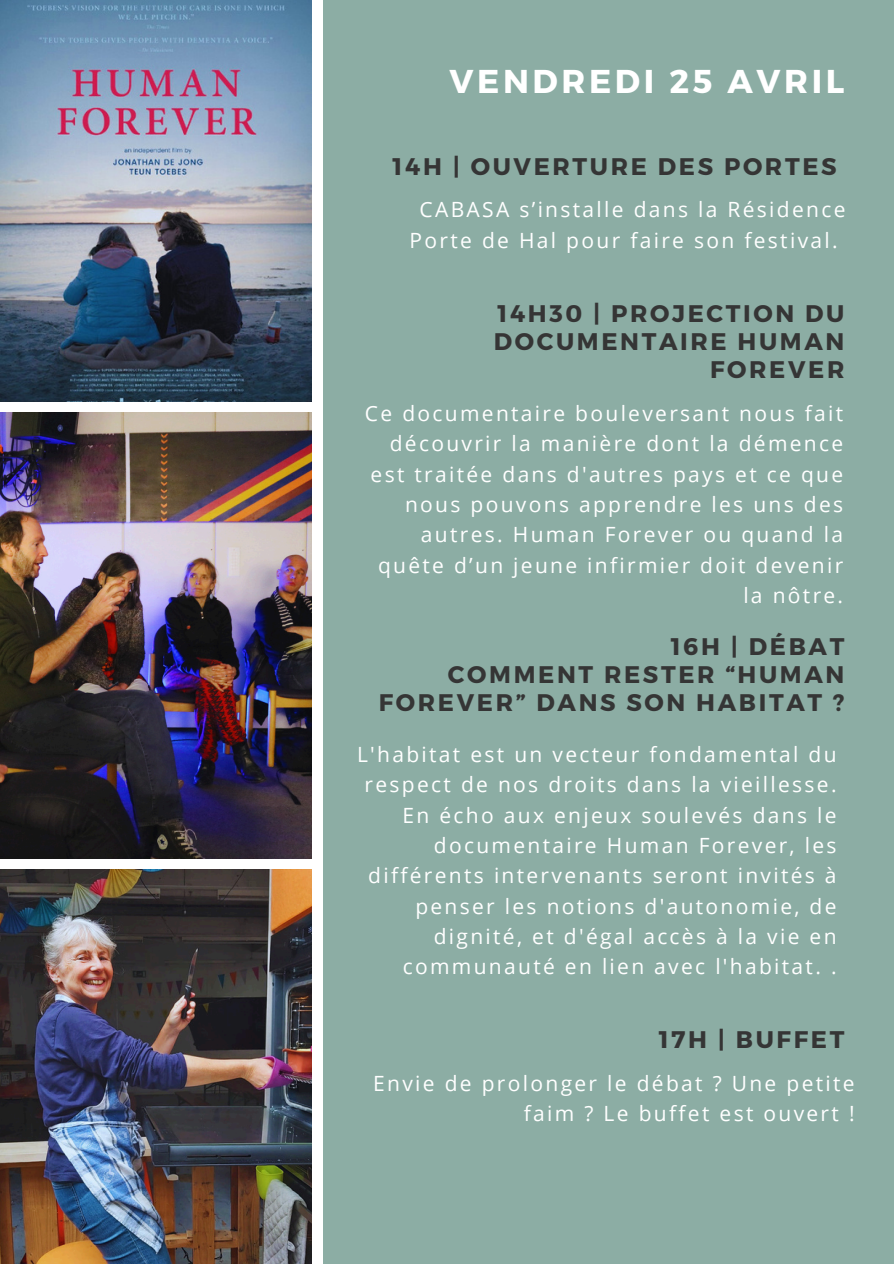
<style>
.page{position:relative;width:894px;height:1264px;background:#fff}
.page>*{position:absolute;margin:0;border:0;box-sizing:border-box;transform-origin:0 0}
.t1{font:700 33px "Montserrat";letter-spacing:.11em;color:#fff}
.t2{font:700 24px/28.2px "Montserrat";letter-spacing:.11em;color:#353535;text-align:right}
.t3{font:21px/30.3px "Open Sans";letter-spacing:.11em;color:#fff;text-align:right}
</style>
<div class="page">
<img style="left:0;top:0;width:312px;height:401px">
<img style="left:0;top:413px;width:312px;height:445px">
<img style="left:0;top:869px;width:312px;height:394px">
<div style="left:323px;top:0;width:570px;height:1263px;background:#8cada4"></div>
<p class="t1" style="left:449px;top:60px;width:396px">VENDREDI 25 AVRIL</p>
<h2 class="t2" style="left:392px;top:151px;width:445px">14H | OUVERTURE DES PORTES</h2>
<p class="t3" style="left:409px;top:194px;width:437px;text-align:center">CABASA s’installe dans la Résidence<br>Porte de Hal pour faire son festival.</p>
<h1 class="t2" style="left:493px;top:298px;width:352px">14H30 | PROJECTION DU<br>DOCUMENTAIRE HUMAN<br>FOREVER</h1>
<h2 class="t3" style="left:365px;top:397px;width:479px">Ce documentaire bouleversant nous fait découvrir la manière dont la démence est traitée dans d'autres pays et ce que nous pouvons apprendre les uns des autres. Human Forever ou quand la quête d’un jeune infirmier doit devenir la nôtre.</h2>
<p class="t2" style="left:378px;top:630px;width:467px">16H | DÉBAT<br>COMMENT RESTER “HUMAN<br>FOREVER” DANS SON HABITAT ?</p>
<h2 class="t3" style="left:357px;top:738px;width:481px">L'habitat est un vecteur fondamental du respect de nos droits dans la vieillesse.<br>En écho aux enjeux soulevés dans le documentaire Human Forever, les différents intervenants seront invités à penser les notions d'autonomie, de dignité, et d'égal accès à la vie en communauté en lien avec l'habitat. .</h2>
<p class="t2" style="left:658px;top:1024px;width:187px">17H | BUFFET</p>
<h2 class="t3" style="left:373px;top:1067px;width:483px">Envie de prolonger le débat ? Une petite faim ? Le buffet est ouvert !</h2>
</div>
